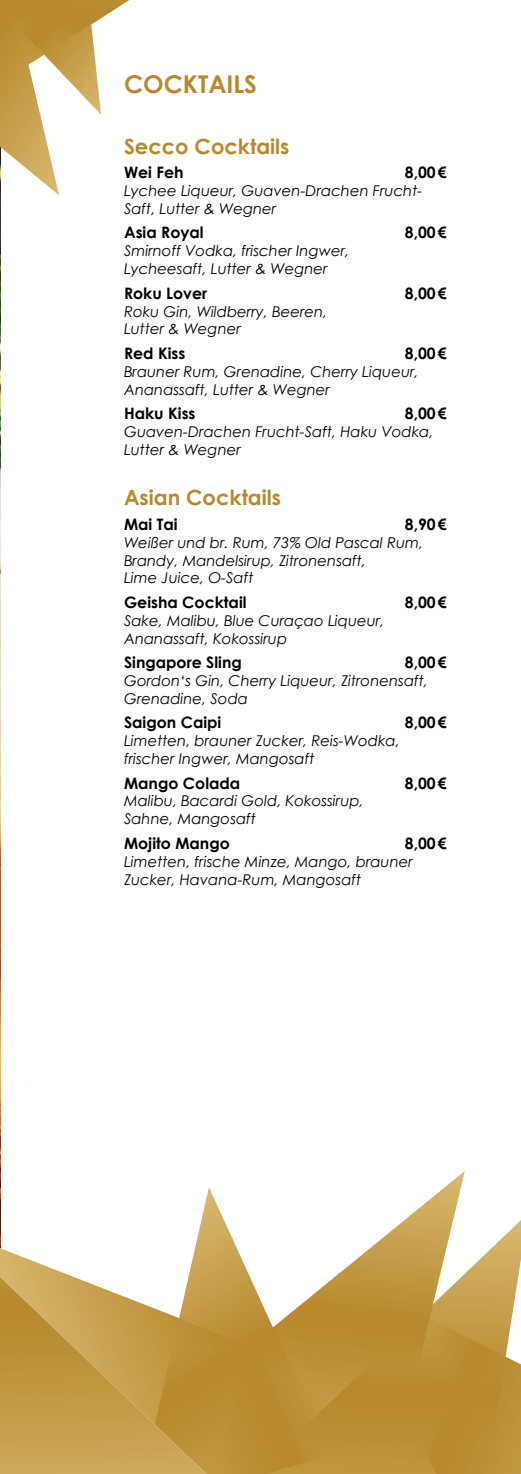
<style>
.page{position:relative;width:521px;height:1474px;background:#fff}
.page>*{position:absolute;margin:0;border:0;box-sizing:border-box;transform-origin:0 0}
.t1{font:700 24.5px "Century Gothic";color:#b8882d}
.t2{font:700 21px "Century Gothic";color:#b8882d}
.t3{font:700 15.75px "Century Gothic";color:#000}
.t4{font:italic 14.88px/17.8px "Century Gothic";color:#000}
</style>
<div class="page">
<img style="left:0;top:195px;width:1px;height:931px">
<svg style="left:467px;top:1220px;width:54px;height:52px"></svg>
<svg style="left:465px;top:1272px;width:56px;height:201px"></svg>
<svg style="left:429px;top:1171px;width:36px;height:302px"></svg>
<svg style="left:285px;top:1200px;width:144px;height:273px"></svg>
<svg style="left:0;top:0;width:129px;height:195px"></svg>
<svg style="left:0;top:1126px;width:285px;height:347px"></svg>
<h1 class="t1" style="left:124px;top:65px;width:121px">Cocktails</h1>
<h2 class="t2" style="left:124px;top:130px;width:167px">Secco Cocktails</h2>
<p class="t3" style="left:124px;top:161px;width:61px">Wei Feh</p>
<p class="t3" style="left:405px;top:161px;width:43px">8,00€</p>
<p class="t4" style="left:124px;top:182px;width:300px">Lychee Liqueur, Guaven-Drachen Frucht-<br>Saft, Lutter &amp; Wegner</p>
<p class="t3" style="left:124px;top:221px;width:81px">Asia Royal</p>
<p class="t3" style="left:405px;top:221px;width:43px">8,00€</p>
<p class="t4" style="left:124px;top:242px;width:227px">Smirnoff Vodka, frischer Ingwer,<br>Lycheesaft, Lutter &amp; Wegner</p>
<p class="t3" style="left:124px;top:281px;width:85px">Roku Lover</p>
<p class="t3" style="left:405px;top:281px;width:43px">8,00€</p>
<p class="t4" style="left:124px;top:302px;width:205px">Roku Gin, Wildberry, Beeren,<br>Lutter &amp; Wegner</p>
<p class="t3" style="left:124px;top:341px;width:63px">Red Kiss</p>
<p class="t3" style="left:405px;top:341px;width:43px">8,00€</p>
<p class="t4" style="left:124px;top:362px;width:296px">Brauner Rum, Grenadine, Cherry Liqueur,<br>Ananassaft, Lutter &amp; Wegner</p>
<p class="t3" style="left:124px;top:401px;width:73px">Haku Kiss</p>
<p class="t3" style="left:405px;top:401px;width:43px">8,00€</p>
<p class="t4" style="left:124px;top:422px;width:311px">Guaven-Drachen Frucht-Saft, Haku Vodka,<br>Lutter &amp; Wegner</p>
<h2 class="t2" style="left:124px;top:482px;width:159px">Asian Cocktails</h2>
<p class="t3" style="left:124px;top:512px;width:55px">Mai Tai</p>
<p class="t3" style="left:405px;top:512px;width:43px">8,90€</p>
<p class="t4" style="left:124px;top:533px;width:301px">Weißer und br. Rum, 73% Old Pascal Rum,<br>Brandy, Mandelsirup, Zitronensaft,<br>Lime Juice, O-Saft</p>
<p class="t3" style="left:124px;top:590px;width:124px">Geisha Cocktail</p>
<p class="t3" style="left:405px;top:590px;width:43px">8,00€</p>
<p class="t4" style="left:124px;top:611px;width:262px">Sake, Malibu, Blue Curaçao Liqueur,<br>Ananassaft, Kokossirup</p>
<p class="t3" style="left:124px;top:650px;width:119px">Singapore Sling</p>
<p class="t3" style="left:405px;top:650px;width:43px">8,00€</p>
<p class="t4" style="left:124px;top:671px;width:305px">Gordon‘s Gin, Cherry Liqueur, Zitronensaft,<br>Grenadine, Soda</p>
<p class="t3" style="left:124px;top:710px;width:99px">Saigon Caipi</p>
<p class="t3" style="left:405px;top:710px;width:43px">8,00€</p>
<p class="t4" style="left:124px;top:731px;width:277px">Limetten, brauner Zucker, Reis-Wodka, frischer Ingwer, Mangosaft</p>
<p class="t3" style="left:124px;top:771px;width:118px">Mango Colada</p>
<p class="t3" style="left:405px;top:771px;width:43px">8,00€</p>
<p class="t4" style="left:124px;top:792px;width:241px">Malibu, Bacardi Gold, Kokossirup,<br>Sahne, Mangosaft</p>
<p class="t3" style="left:124px;top:831px;width:107px">Mojito Mango</p>
<p class="t3" style="left:405px;top:831px;width:43px">8,00€</p>
<p class="t4" style="left:124px;top:852px;width:290px">Limetten, frische Minze, Mango, brauner<br>Zucker, Havana-Rum, Mangosaft</p>
</div>
